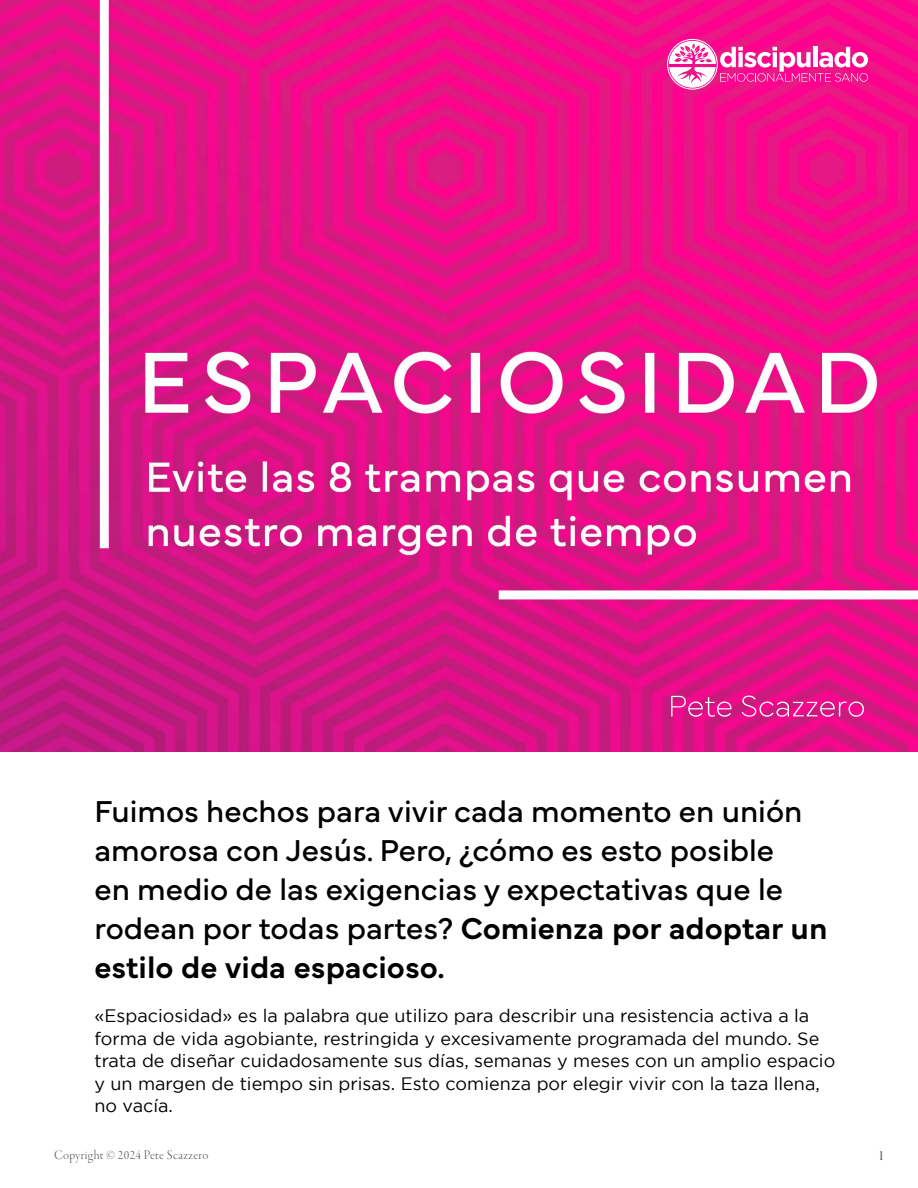
<style>
.page{position:relative;width:918px;height:1188px;background:#fff}
.page>*{position:absolute;margin:0;border:0;box-sizing:border-box;transform-origin:0 0}
.t1{font:31.5px/39px "Mundial";color:#000}
.t2{font:18px/22.5px "Gotham";color:#000}
.t3{font:15px "Garamond Premr Pro Disp";color:#58595b}
.t4{font:13.5px "Garamond Premr Pro Lt Disp";letter-spacing:.025em;color:#58595b}
.s1{font-weight:600}
</style>
<div class="page">
<img style="left:0;top:0;width:918px;height:752px">
<svg style="left:671px;top:696px;width:60px;height:21px"></svg>
<svg style="left:742px;top:696px;width:122px;height:21px;background:#e43898"></svg>
<svg style="left:667px;top:39px;width:201px;height:51px"></svg>
<h1 class="t1" style="left:94px;top:789px;width:735px">Fuimos hechos para vivir cada momento en unión amorosa con Jesús. Pero, ¿cómo es esto posible<br>en medio de las exigencias y expectativas que le rodean por todas partes? <span class="s1">Comienza por adoptar un estilo de vida espacioso.</span></h1>
<p class="t2" style="left:94px;top:1004px;width:742px">«Espaciosidad» es la palabra que utilizo para describir una resistencia activa a la forma de vida agobiante, restringida y excesivamente programada del mundo. Se trata de diseñar cuidadosamente sus días, semanas y meses con un amplio espacio y un margen de tiempo sin prisas. Esto comienza por elegir vivir con la taza llena, no vacía.</p>
<p class="t4" style="left:54px;top:1147px;width:156px">Copyright © 2024 Pete Scazzero</p>
<p class="t3" style="left:878px;top:1147px;width:8px">1</p>
</div>
